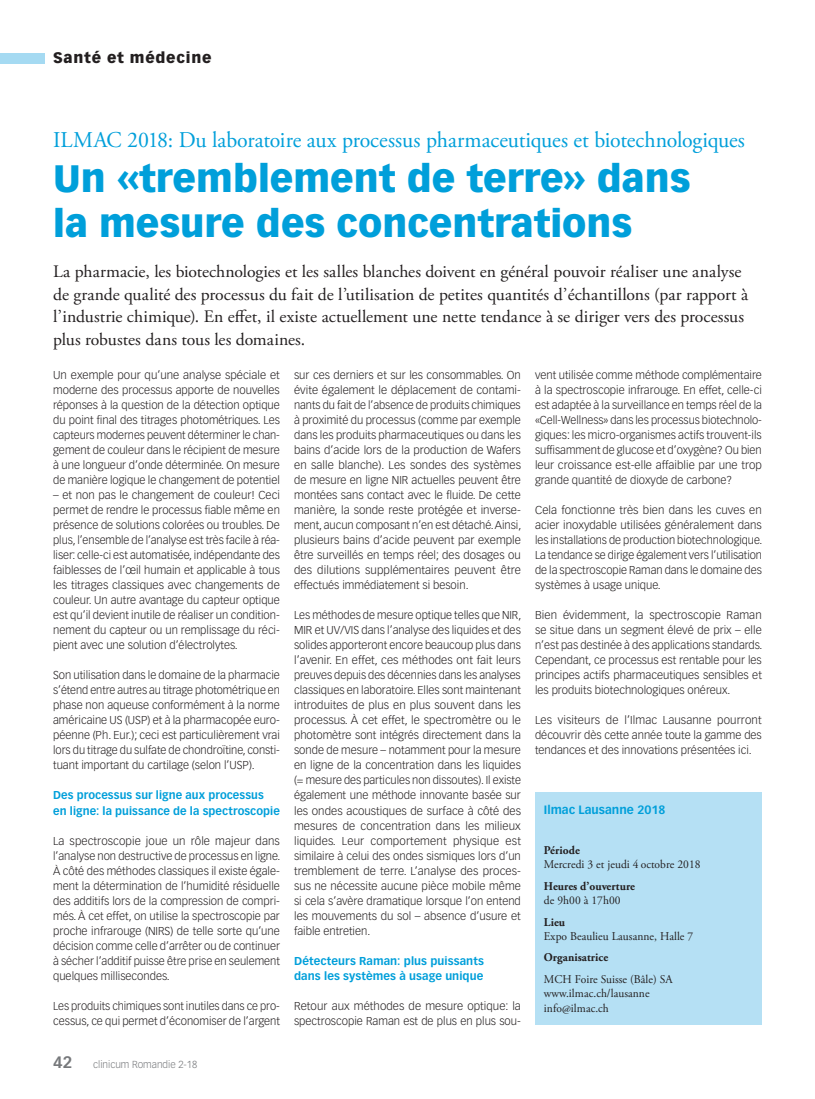
<style>
.page{position:relative;width:815px;height:1099px;background:#fff}
.page>*{position:absolute;margin:0;border:0;box-sizing:border-box;transform-origin:0 0}
.Titel_GM{font:900 37.5px/45px "Vectora LT Std";color:#009fda}
.Obertitel_GM{font:22.5px "Adobe Garamond Pro";letter-spacing:-.005em;color:#009fda}
.Lead{font:17.5px/22.5px "Adobe Garamond Pro";color:#231f20}
.t1{font:900 15px "Vectora LT Std";letter-spacing:.05em;color:#231f20}
.Kastentext{font:11.88px/14.4px "Adobe Garamond Pro";letter-spacing:.005em;color:#231f20}
.Kastentext-2{font:700 11.88px/14.4px "Adobe Garamond Pro";letter-spacing:.005em;color:#231f20}
.Kastentitel{font:700 11.88px "Vectora LT Std";color:#009fda}
.Lauftext{font:300 11.25px/15px "Vectora LT Std";color:#231f20;text-align:justify}
.ZT_GM{font:700 11.25px/15px "Vectora LT Std";letter-spacing:.005em;color:#009fda}
.t2{font:300 10px "Vectora LT Std";color:#76787b}
.s1{font-weight:700}
.s2{font-weight:400}
.s3{font-weight:700;font-size:16.25px}
</style>
<div class="page">
<div style="left:0;top:53px;width:45px;height:10px;background:#a5daf2"></div>
<div style="left:535px;top:792px;width:227px;height:232px;background:#b5e0f4"></div>
<h3 class="t1" style="left:53px;top:49px;width:160px">Santé et médecine</h3>
<p class="Obertitel_GM" style="left:53px;top:126px;width:693px">ILMAC 2018: Du laboratoire aux processus pharmaceutiques et biotechnologiques</p>
<p class="Titel_GM" style="left:53px;top:155px;width:639px">Un «tremblement de terre» dans la mesure des concentrations</p>
<p class="Lead" style="left:53px;top:261px;width:697px">La pharmacie, les biotechnologies et les salles blanches doivent en général pouvoir réaliser une analyse de grande qualité des processus du fait de l’utilisation de petites quantités d’échantillons (par rapport à l’industrie chimique). En effet, il existe actuellement une nette tendance à se diriger vers des processus plus robustes dans tous les domaines.</p>
<p class="Lauftext" style="left:53px;top:368px;width:228px">Un exemple pour qu’une analyse spéciale et moderne des processus apporte de nouvelles réponses à la question de la détection optique du point final des titrages photométriques. Les capteurs modernes peuvent déterminer le chan&shy;gement de couleur dans le récipient de mesure à une longueur d’onde déterminée. On mesure de manière logique le changement de potentiel</p>
<p class="Lauftext" style="left:53px;top:488px;width:228px">– et non pas le changement de couleur! Ceci permet de rendre le processus fiable même en présence de solutions colorées ou troubles. De plus, l’ensemble de l’analyse est très facile à réa&shy;liser: celle-ci est automatisée, indépendante des faiblesses de l’œil humain et applicable à tous les titrages classiques avec changements de couleur. Un autre avantage du capteur optique est qu’il devient inutile de réaliser un condition&shy;nement du capteur ou un remplissage du réci&shy;pient avec une solution d’électrolytes.</p>
<p class="Lauftext" style="left:53px;top:668px;width:228px">Son utilisation dans le domaine de la pharmacie s’étend entre autres au titrage photométrique en phase non aqueuse conformément à la norme américaine US (USP) et à la pharmacopée euro&shy;péenne (Ph. Eur.); ceci est particulièrement vrai lors du titrage du sulfate de chondroïtine, consti&shy;tuant important du cartilage (selon l’USP).</p>
<p class="ZT_GM" style="left:53px;top:788px;width:228px">Des processus sur ligne aux processus en ligne: la puissance de la spectroscopie</p>
<p class="Lauftext" style="left:53px;top:833px;width:229px">La spectroscopie joue un rôle majeur dans l’analyse non destructive de processus en ligne.<br>À côté des méthodes classiques il existe égale&shy;ment la détermination de l’humidité résiduelle des additifs lors de la compression de compri&shy;més. À cet effet, on utilise la spectroscopie par proche infrarouge (NIRS) de telle sorte qu’une décision comme celle d’arrêter ou de continuer à sécher l’additif puisse être prise en seulement quelques millisecondes.</p>
<p class="Lauftext" style="left:53px;top:998px;width:228px">Les produits chimiques sont inutiles dans ce pro&shy;cessus, ce qui permet d’économiser de l’argent</p>
<p class="Lauftext" style="left:535px;top:368px;width:228px">vent utilisée comme méthode complémentaire à la spectroscopie infrarouge. En effet, celle-ci est adaptée à la surveillance en temps réel de la «Cell-Wellness» dans les processus biotechnolo&shy;giques: les micro-organismes actifs trouvent-ils suffisamment de glucose et d’oxygène? Ou bien leur croissance est-elle affaiblie par une trop grande quantité de dioxyde de carbone?</p>
<p class="Lauftext" style="left:535px;top:503px;width:229px">Cela fonctionne très bien dans les cuves en acier inoxydable utilisées généralement dans les installations de production biotechnologique.<br>La tendance se dirige également vers l’utilisation de la spectroscopie Raman dans le domaine des systèmes à usage unique.</p>
<p class="Lauftext" style="left:535px;top:608px;width:229px">Bien évidemment, la spectroscopie Raman se situe dans un segment élevé de prix – elle n’est pas destinée à des applications standards.<br>Cependant, ce processus est rentable pour les principes actifs pharmaceutiques sensibles et les produits biotechnologiques onéreux.</p>
<p class="Lauftext" style="left:535px;top:713px;width:228px">Les visiteurs de l’Ilmac Lausanne pourront découvrir dès cette année toute la gamme des tendances et des innovations présentées ici.</p>
<p class="Lauftext" style="left:294px;top:368px;width:229px">sur ces derniers et sur les consommables. On évite également le déplacement de contami&shy;nants du fait de l’absence de produits chimiques à proximité du processus (comme par exemple dans les produits pharmaceutiques ou dans les bains d’acide lors de la production de Wafers en salle blanche). Les sondes des systèmes de mesure en ligne NIR actuelles peuvent être montées sans contact avec le fluide. De cette manière, la sonde reste protégée et inverse&shy;ment, aucun composant n’en est détaché. Ainsi, plusieurs bains d’acide peuvent par exemple être surveillés en temps réel; des dosages ou des dilutions supplémentaires peuvent être effectués immédiatement si besoin.</p>
<p class="Lauftext" style="left:294px;top:608px;width:229px">Les méthodes de mesure optique telles que NIR, MIR et UV/VIS dans l’analyse des liquides et des solides apporteront encore beaucoup plus dans l’avenir. En effet, ces méthodes ont fait leurs preuves depuis des décennies dans les analyses classiques en laboratoire. Elles sont maintenant introduites de plus en plus souvent dans les processus. À cet effet, le spectromètre ou le photomètre sont intégrés directement dans la sonde de mesure – notamment pour la mesure en ligne de la concentration dans les liquides (= mesure des particules non dissoutes). Il existe également une méthode innovante basée sur les ondes acoustiques de surface à côté des mesures de concentration dans les milieux liquides. Leur comportement physique est similaire à celui des ondes sismiques lors d’un tremblement de terre. L’analyse des proces&shy;sus ne nécessite aucune pièce mobile même si cela s’avère dramatique lorsque l’on entend les mouvements du sol – absence d’usure et faible entretien.</p>
<p class="ZT_GM" style="left:294px;top:953px;width:191px">Détecteurs Raman: plus puissants dans les systèmes à usage unique</p>
<p class="Lauftext" style="left:294px;top:998px;width:228px">Retour aux méthodes de mesure optique: la spectroscopie Raman est de plus en plus sou-</p>
<p class="Kastentitel" style="left:544px;top:803px;width:123px">Ilmac Lausanne 2018</p>
<p class="Kastentext" style="left:544px;top:843px;width:158px"><span class="s1">Période<br></span>Mercredi 3 et jeudi 4 octobre 2018</p>
<p class="Kastentext-2" style="left:544px;top:879px;width:93px">Heures d’ouverture <span class="s2">de 9h00 à 17h00</span></p>
<p class="Kastentext" style="left:544px;top:915px;width:151px"><span class="s1">Lieu<br></span>Expo Beaulieu Lausanne, Halle 7</p>
<p class="Kastentext-2" style="left:544px;top:950px;width:66px">Organisatrice</p>
<p class="Kastentext" style="left:544px;top:972px;width:130px">MCH Foire Suisse (Bâle) SA www.ilmac.ch/lausanne info@ilmac.ch</p>
<p class="t2" style="left:53px;top:1058px;width:146px"><span class="s3">42</span> clinicum Romandie 2-18</p>
</div>
